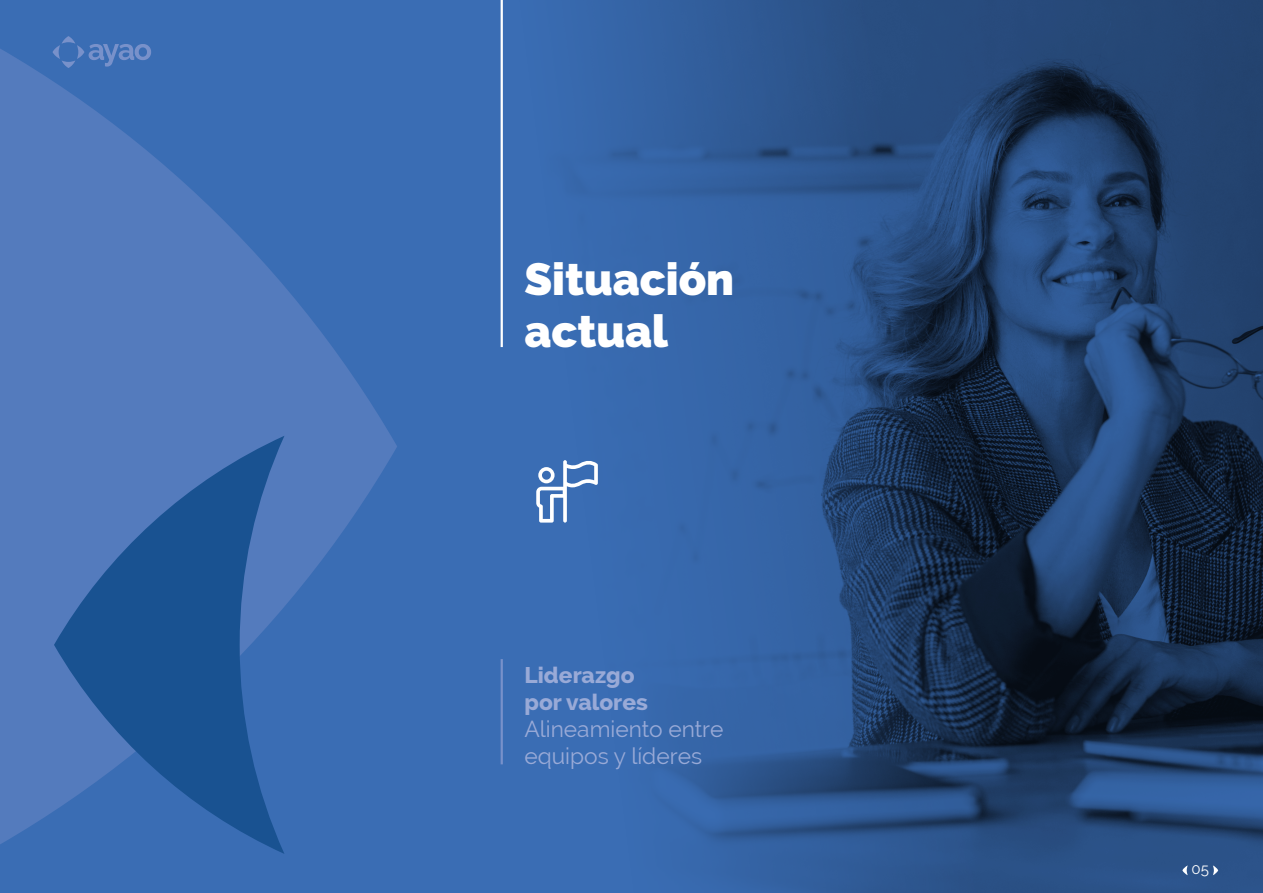
<style>
.page{position:relative;width:1263px;height:893px;background:#fff}
.page>*{position:absolute;margin:0;border:0;box-sizing:border-box;transform-origin:0 0}
.t1{font:900 45px/52.5px "Raleway";color:#fff}
.t2{font:22.8px/27.3px "Raleway";color:#99aad7}
.t3{font:800 22.8px/27.3px "Raleway";color:#99aad7}
.t4{font:15px "Raleway";color:#fff}
</style>
<div class="page">
<img style="left:397px;top:0;width:866px;height:893px">
<svg style="left:0;top:0;width:397px;height:893px;background:#4673b8"></svg>
<svg style="left:54px;top:436px;width:230px;height:418px;background:#3264a6"></svg>
<hr style="left:501px;top:0;width:2px;height:347px;background:#fff">
<hr style="left:501px;top:659px;width:2px;height:105px;background:#7891ca">
<svg style="left:52px;top:36px;width:99px;height:32px;background:#4976b9"></svg>
<svg style="left:1213px;top:865px;width:5px;height:10px"></svg>
<svg style="left:1182px;top:865px;width:6px;height:10px"></svg>
<svg style="left:536px;top:460px;width:62px;height:63px"></svg>
<h1 class="t1" style="left:524px;top:253px;width:211px">Situación actual</h1>
<p class="t3" style="left:524px;top:661px;width:125px">Liderazgo por valores</p>
<p class="t2" style="left:524px;top:715px;width:201px">Alineamiento entre equipos y líderes</p>
<p class="t4" style="left:1191px;top:860px;width:19px">05</p>
</div>
